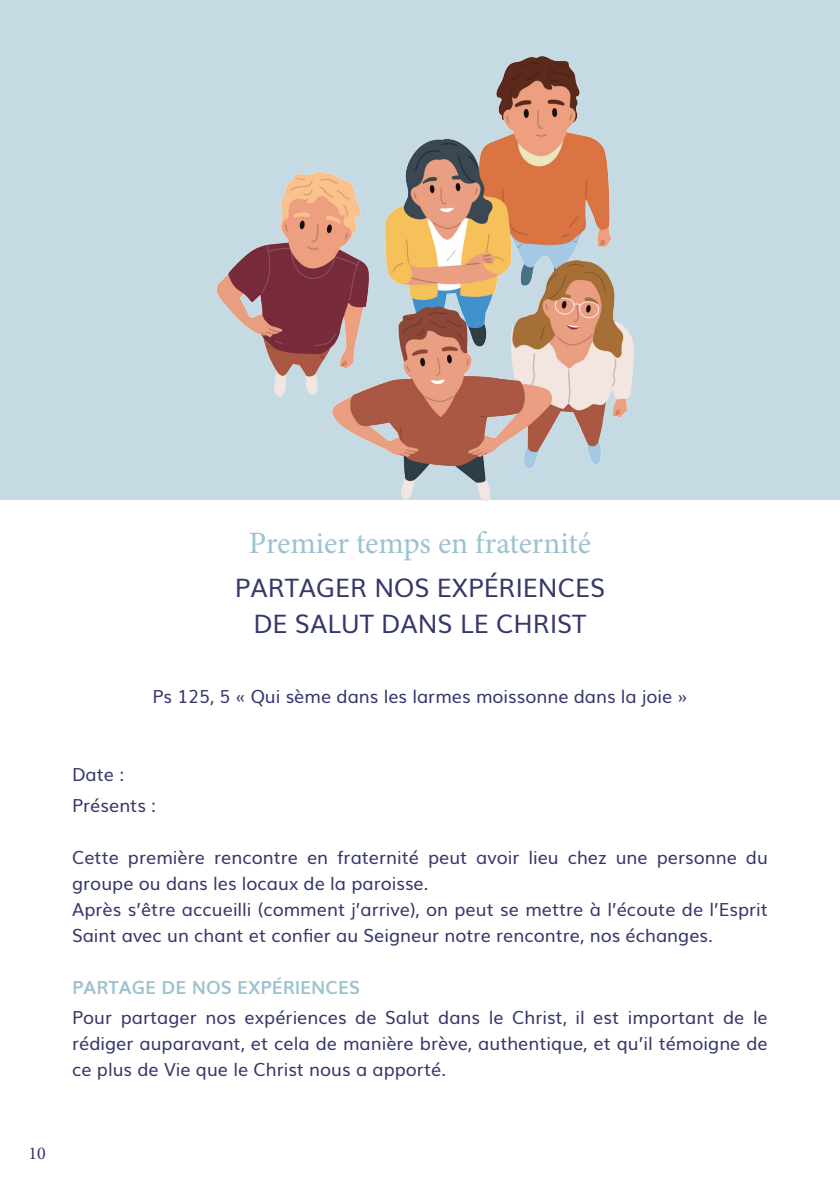
<style>
.page{position:relative;width:840px;height:1191px;background:#fff}
.page>*{position:absolute;margin:0;border:0;box-sizing:border-box;transform-origin:0 0}
.t1{font:31px "Minion Pro";color:#9cc2d0}
.t2{font:25.4px "Muli";color:#34376a}
.t3{font:18px/26px "Muli";color:#34376a}
.t4{font:700 18px "Muli";color:#9cc2d0}
.t5{font:18px "Minion Pro";color:#34376a}
</style>
<div class="page">
<div style="left:0;top:0;width:839px;height:499px;background:#c5dae2"></div>
<img style="left:195px;top:56px;width:449px;height:445px">
<p class="t5" style="left:28px;top:1140px;width:19px">10</p>
<p class="t1" style="left:249px;top:522px;width:343px">Premier temps en fraternité</p>
<p class="t2" style="left:235px;top:567px;width:371px">PARTAGER NOS EXPÉRIENCES</p>
<p class="t2" style="left:253px;top:603px;width:334px">DE SALUT DANS LE CHRIST</p>
<p class="t3" style="left:152px;top:681px;width:536px">Ps 125, 5 « Qui sème dans les larmes moissonne dans la joie »</p>
<p class="t3" style="left:72px;top:759px;width:54px">Date :</p>
<p class="t3" style="left:72px;top:791px;width:85px">Présents :</p>
<p class="t3" style="left:72px;top:843px;width:697px">Cette première rencontre en fraternité peut avoir lieu chez une personne du groupe ou dans les locaux de la paroisse.</p>
<p class="t3" style="left:72px;top:895px;width:697px">Après s’être accueilli (comment j’arrive), on peut se mettre à l’écoute de l’Esprit<br>Saint avec un chant et confier au Seigneur notre rencontre, nos échanges.</p>
<p class="t4" style="left:72px;top:973px;width:289px">PARTAGE DE NOS EXPÉRIENCES</p>
<p class="t3" style="left:72px;top:1003px;width:697px;text-align:justify">Pour partager nos expériences de Salut dans le Christ, il est important de le rédiger auparavant, et cela de manière brève, authentique, et qu’il témoigne de ce plus de Vie que le Christ nous a apporté.</p>
</div>
